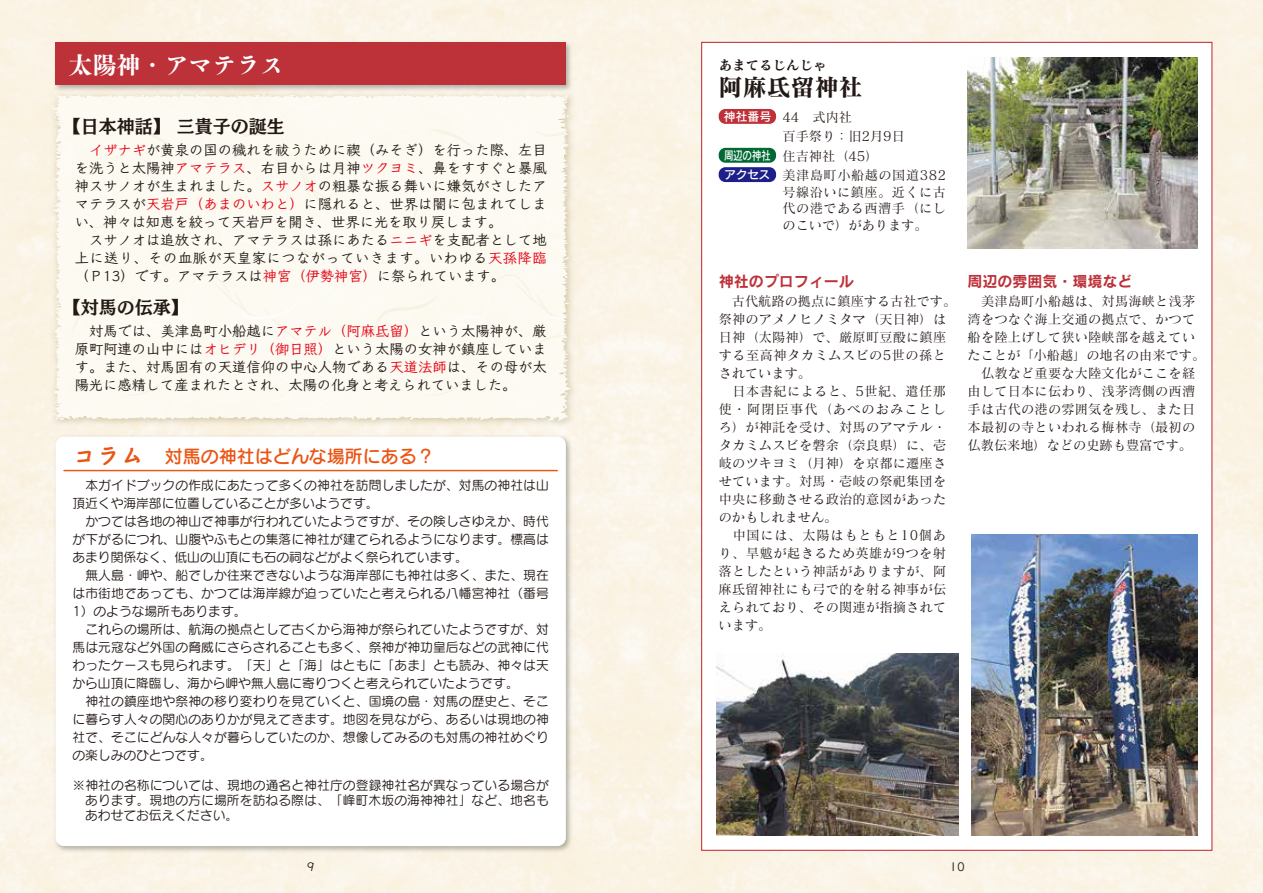
<style>
.page{position:relative;width:1263px;height:893px;background:#fff}
.page>*{position:absolute;margin:0;border:0;box-sizing:border-box;transform-origin:0 0}
.t1{font:24px "Tsuku BMD Min Std E";color:#fff}
.t2{font:24px "Matisse Pro B";color:#221815}
.t3{font:18px "Seurat Pro DB";color:#ea5514}
.t4{font:18px "Mode Min A Std B";color:#221815}
.t5{font:18px "Mode Min B Std B";color:#221815}
.t6{font:15px "Rodin Pro B";color:#bd3139}
.t7{font:14.25px/18px "Klee Pro DB";letter-spacing:.005em;color:#221815}
.t8{font:13.5px "Matisse Pro B";color:#221815}
.t9{font:13.2px/18px "Matisse Pro M";letter-spacing:.015em;color:#221815}
.t10{font:12.75px/18px "Seurat Pro M";letter-spacing:.01em;color:#221815}
.t11{font:12px/19.5px "Rodin Pro DB";letter-spacing:-.035em;color:#fff;scale:.8 1}
.t12{font:12px "Rodin Pro DB";letter-spacing:-.035em;color:#fff}
.t13{font:12px "Utrillo Pro DB";color:#221815}
.s1{color:#e60012}
.s2{font-family:"Kafu Marker Std B";font-size:24px}
</style>
<div class="page">
<svg style="left:48px;top:92px;width:529px;height:331px;fill:#fcfaf1"></svg>
<img style="left:51px;top:38px;width:524px;height:55px">
<div style="left:56px;top:42px;width:510px;height:43px;background:#bd3139"></div>
<img style="left:51px;top:432px;width:524px;height:423px">
<div style="left:56px;top:437px;width:510px;height:409px;background:#fff;border-radius:8px"></div>
<hr style="left:64px;top:470px;width:493px;height:1px;background:#ea5514">
<div style="left:701px;top:42px;width:511px;height:809px;background:#fff;border:1px solid #bd3139"></div>
<div style="left:719px;top:109px;width:57px;height:15px;background:#bd3139;border-radius:7px"></div>
<div style="left:719px;top:148px;width:57px;height:15px;background:#006934;border-radius:7px"></div>
<div style="left:719px;top:167px;width:57px;height:15px;background:#1d2088;border-radius:7px"></div>
<img style="left:967px;top:57px;width:230px;height:191px">
<img style="left:716px;top:654px;width:243px;height:181px">
<img style="left:971px;top:535px;width:226px;height:300px">
<h1 class="t1" style="left:68px;top:43px;width:218px">太陽神・アマテラス</h1>
<h2 class="t4" style="left:63px;top:111px;width:224px">【日本神話】三貴子の誕生</h2>
<p class="t7" style="left:75px;top:140px;width:474px;text-indent:14px"><span class="s1">イザナギ</span>が黄泉の国の穢れを祓うために禊（みそぎ）を行った際、左目を洗うと太陽神<span class="s1">アマテラス</span>、右目からは月神<span class="s1">ツクヨミ</span>、鼻をすすぐと暴風神スサノオが生まれました。<span class="s1">スサノオ</span>の粗暴な振る舞いに嫌気がさしたアマテラスが<span class="s1">天岩戸（あまのいわと）</span>に隠れると、世界は闇に包まれてしまい、神々は知恵を絞って天岩戸を開き、世界に光を取り戻します。<br>　スサノオは追放され、アマテラスは孫にあたる<span class="s1">ニニギ</span>を支配者として地上に送り、その血脈が天皇家につながっていきます。いわゆる<span class="s1">天孫降臨</span>（Ｐ13）です。アマテラスは<span class="s1">神宮（伊勢神宮）</span>に祭られています。</p>
<h2 class="t5" style="left:63px;top:293px;width:128px">【対馬の伝承】</h2>
<p class="t7" style="left:75px;top:322px;width:474px;text-align:justify">　対馬では、美津島町小船越に<span class="s1">アマテル（阿麻氐留）</span>という太陽神が、厳原町阿連の山中には<span class="s1">オヒデリ（御日照）</span>という太陽の女神が鎮座しています。また、対馬固有の天道信仰の中心人物である<span class="s1">天道法師</span>は、その母が太陽光に感精して産まれたとされ、太陽の化身と考えられていました。</p>
<h2 class="t3" style="left:72px;top:444px;width:364px"><span class="s2">コラム</span> 対馬の神社はどんな場所にある？</h2>
<p class="t10" style="left:72px;top:476px;width:478px">　本ガイドブックの作成にあたって多くの神社を訪問しましたが、対馬の神社は山頂近くや海岸部に位置していることが多いようです。<br>　かつては各地の神山で神事が行われていたようですが、その険しさゆえか、時代が下がるにつれ、山腹やふもとの集落に神社が建てられるようになります。標高はあまり関係なく、低山の山頂にも石の祠などがよく祭られています。<br>　無人島・岬や、船でしか往来できないような海岸部にも神社は多く、また、現在は市街地であっても、かつては海岸線が迫っていたと考えられる八幡宮神社（番号1）のような場所もあります。<br>　これらの場所は、航海の拠点として古くから海神が祭られていたようですが、対馬は元寇など外国の脅威にさらされることも多く、祭神が神功皇后などの武神に代わったケースも見られます。「天」と「海」はともに「あま」とも読み、神々は天から山頂に降臨し、海から岬や無人島に寄りつくと考えられていたようです。<br>　神社の鎮座地や祭神の移り変わりを見ていくと、国境の島・対馬の歴史と、そこに暮らす人々の関心のありかが見えてきます。地図を見ながら、あるいは現地の神社で、そこにどんな人々が暮らしていたのか、想像してみるのも対馬の神社めぐりの楽しみのひとつです。</p>
<p class="t10" style="left:85px;top:778px;width:465px;line-height:15px;text-align:justify;text-indent:-13px">※神社の名称については、現地の通名と神社庁の登録神社名が異なっている場合があります。現地の方に場所を訪ねる際は、「峰町木坂の海神神社」など、地名もあわせてお伝えください。</p>
<p class="t13" style="left:307px;top:859px;width:9px">9</p>
<p class="t8" style="left:719px;top:56px;width:109px">あまてるじんじゃ</p>
<p class="t12" style="left:723px;top:108px;width:49px">神社番号</p>
<p class="t11" style="left:724px;top:145px;width:60px">周辺の神社アクセス</p>
<h1 class="t2" style="left:719px;top:71px;width:145px">阿麻氐留神社</h1>
<p class="t9" style="left:782px;top:107px;width:165px;line-height:19.5px">44　式内社<br>百手祭り：旧2月9日<br>住吉神社（45）<br>美津島町小船越の国道382</p>
<p class="t9" style="left:782px;top:183px;width:165px;line-height:16.5px;text-align:justify">号線沿いに鎮座。近くに古代の港である西漕手（にしのこいで）があります。</p>
<p class="t6" style="left:719px;top:271px;width:136px">神社のプロフィール</p>
<p class="t9" style="left:719px;top:292px;width:239px">　古代航路の拠点に鎮座する古社です。祭神のアメノヒノミタマ（天日神）は日神（太陽神）で、厳原町豆酘に鎮座する至高神タカミムスビの5世の孫とされています。<br>　日本書紀によると、5世紀、遣任那使・阿閉臣事代（あべのおみことしろ）が神託を受け、対馬のアマテル・タカミムスビを磐余（奈良県）に、壱岐のツキヨミ（月神）を京都に遷座させています。対馬・壱岐の祭祀集団を中央に移動させる政治的意図があったのかもしれません。<br>　中国には、太陽はもともと10個あり、旱魃が起きるため英雄が9つを射落としたという神話がありますが、阿麻氐留神社にも弓で的を射る神事が伝えられており、その関連が指摘されています。</p>
<p class="t6" style="left:968px;top:271px;width:166px">周辺の雰囲気・環境など</p>
<p class="t9" style="left:968px;top:292px;width:239px">　美津島町小船越は、対馬海峡と浅茅湾をつなぐ海上交通の拠点で、かつて船を陸上げして狭い陸峡部を越えていたことが「小船越」の地名の由来です。　仏教など重要な大陸文化がここを経由して日本に伝わり、浅茅湾側の西漕手は古代の港の雰囲気を残し、また日本最初の寺といわれる梅林寺（最初の仏教伝来地）などの史跡も豊富です。</p>
<p class="t13" style="left:949px;top:859px;width:17px">10</p>
</div>
